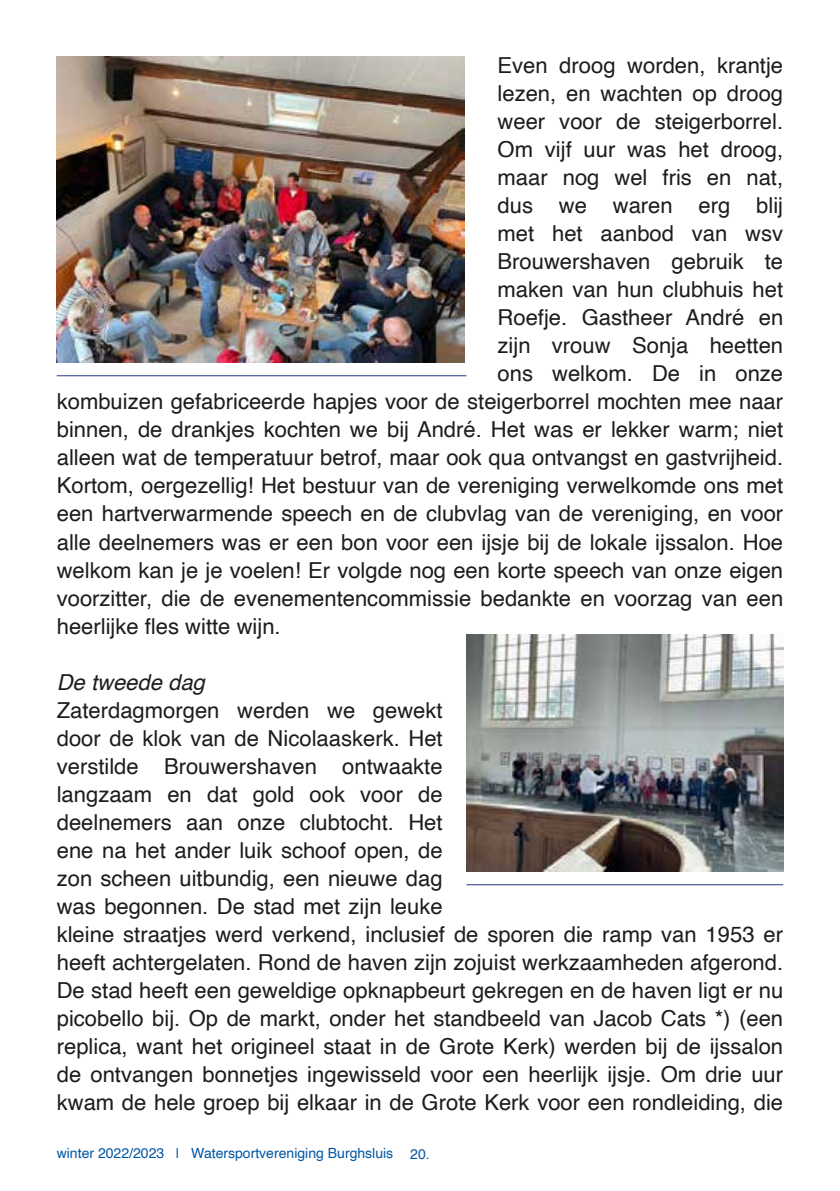
<style>
.page{position:relative;width:840px;height:1191px;background:#fff}
.page>*{position:absolute;margin:0;border:0;box-sizing:border-box;transform-origin:0 0}
.t1{font:22px/28px "Helvetica";color:#1d1d1b}
.t2{font:italic 22px "Helvetica";color:#1d1d1b}
.t3{font:14px "Helvetica";color:#0057a4}
</style>
<div class="page">
<img style="left:57px;top:57px;width:407px;height:305px">
<hr style="left:57px;top:375px;width:409px;height:1px;background:#283583">
<img style="left:466px;top:634px;width:316px;height:237px">
<hr style="left:466px;top:884px;width:316px;height:1px;background:#283583">
<p class="t1" style="left:497px;top:52px;width:287px">Even droog worden, krantje</p>
<p class="t1" style="left:497px;top:80px;width:287px">lezen, en wachten op droog</p>
<p class="t1" style="left:497px;top:108px;width:287px">weer voor de steigerborrel.</p>
<p class="t1" style="left:497px;top:136px;width:287px">Om vijf uur was het droog,</p>
<p class="t1" style="left:497px;top:164px;width:287px">maar nog wel fris en nat,</p>
<p class="t1" style="left:497px;top:192px;width:287px">dus we waren erg blij</p>
<p class="t1" style="left:497px;top:220px;width:287px">met het aanbod van wsv</p>
<p class="t1" style="left:497px;top:248px;width:287px">Brouwershaven gebruik te</p>
<p class="t1" style="left:497px;top:276px;width:287px">maken van hun clubhuis het</p>
<p class="t1" style="left:497px;top:304px;width:287px">Roefje. Gastheer André en</p>
<p class="t1" style="left:497px;top:332px;width:287px">zijn vrouw Sonja heetten</p>
<p class="t1" style="left:497px;top:360px;width:287px">ons welkom. De in onze</p>
<p class="t1" style="left:57px;top:388px;width:727px">kombuizen gefabriceerde hapjes voor de steigerborrel mochten mee naar</p>
<p class="t1" style="left:57px;top:416px;width:727px">binnen, de drankjes kochten we bij André. Het was er lekker warm; niet</p>
<p class="t1" style="left:57px;top:444px;width:727px">alleen wat de temperatuur betrof, maar ook qua ontvangst en gastvrijheid.</p>
<p class="t1" style="left:57px;top:472px;width:727px">Kortom, oergezellig! Het bestuur van de vereniging verwelkomde ons met</p>
<p class="t1" style="left:57px;top:500px;width:727px">een hartverwarmende speech en de clubvlag van de vereniging, en voor</p>
<p class="t1" style="left:57px;top:528px;width:727px">alle deelnemers was er een bon voor een ijsje bij de lokale ijssalon. Hoe</p>
<p class="t1" style="left:57px;top:556px;width:727px">welkom kan je je voelen! Er volgde nog een korte speech van onze eigen</p>
<p class="t1" style="left:57px;top:584px;width:727px">voorzitter, die de evenementencommissie bedankte en voorzag van een</p>
<p class="t1" style="left:57px;top:612px;width:225px">heerlijke fles witte wijn.</p>
<p class="t2" style="left:57px;top:664px;width:149px">De tweede dag</p>
<p class="t1" style="left:57px;top:696px;width:727px">Zaterdagmorgen werden we gewekt<br>door de klok van de Nicolaaskerk. Het<br>verstilde Brouwershaven ontwaakte<br>langzaam en dat gold ook voor de<br>deelnemers aan onze clubtocht. Het<br>ene na het ander luik schoof open, de<br>zon scheen uitbundig, een nieuwe dag<br>was begonnen. De stad met zijn leuke<br>kleine straatjes werd verkend, inclusief de sporen die ramp van 1953 er heeft achtergelaten. Rond de haven zijn zojuist werkzaamheden afgerond.<br>De stad heeft een geweldige opknapbeurt gekregen en de haven ligt er nu picobello bij. Op de markt, onder het standbeeld van Jacob Cats *) (een replica, want het origineel staat in de Grote Kerk) werden bij de ijssalon de ontvangen bonnetjes ingewisseld voor een heerlijk ijsje. Om drie uur kwam de hele groep bij elkaar in de Grote Kerk voor een rondleiding, die</p>
<p class="t3" style="left:57px;top:1141px;width:374px">winter 2022/2023 | Watersportvereniging Burghsluis 20.</p>
</div>
